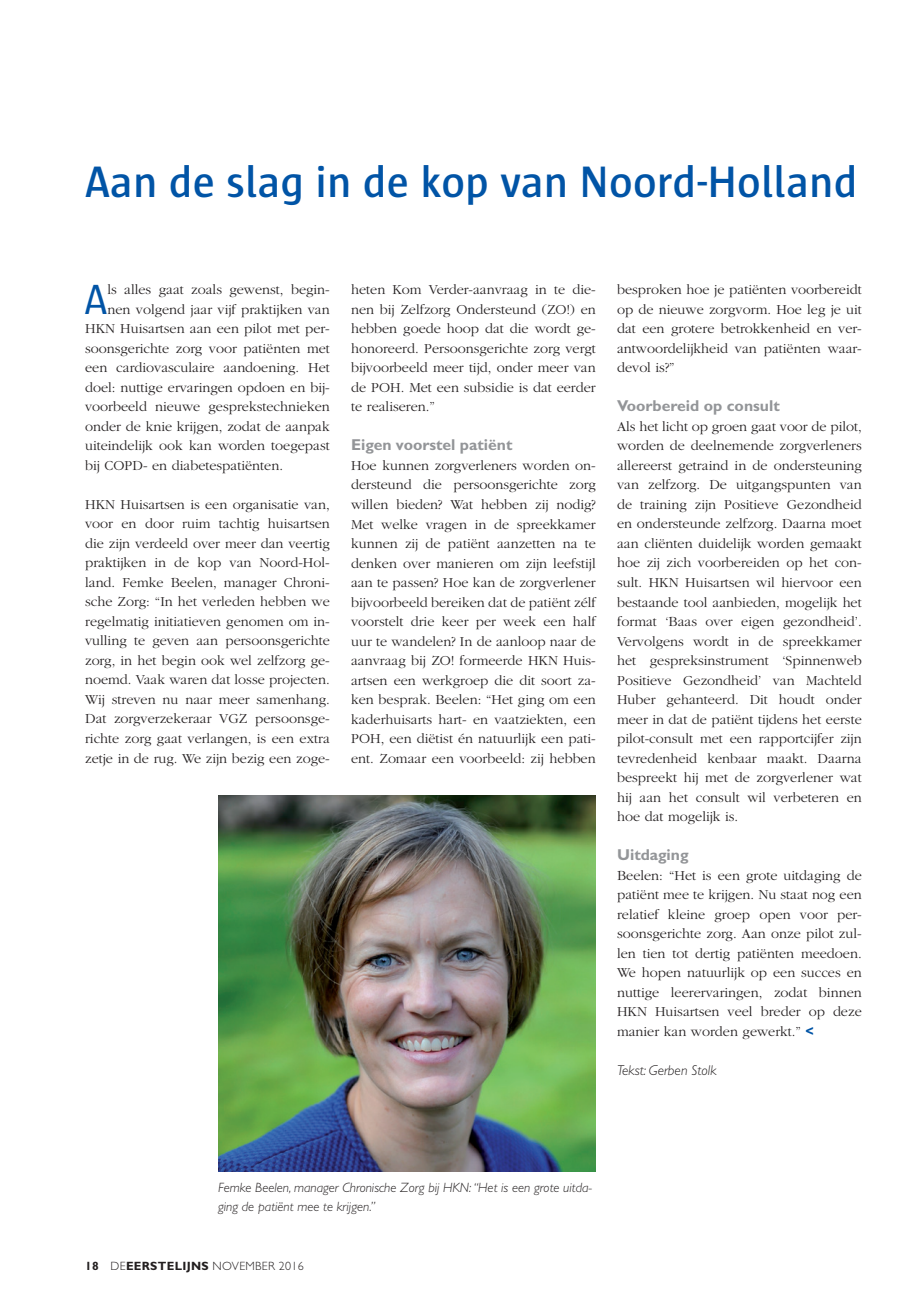
<style>
.page{position:relative;width:915px;height:1306px;background:#fff}
.page>*{position:absolute;margin:0;border:0;box-sizing:border-box;transform-origin:0 0}
.t1{font:600 45px "Sun";letter-spacing:.005em;color:#0154a6}
.t2{font:43.2px "Sun";color:#0154a6}
.t3{font:700 15.75px "Gill Sans";color:#939598}
.t4{font:300 14.25px/19.5px "Garamond";color:#231f20;text-align:justify}
.t5{font:italic 300 14.25px "Gill Sans";color:#231f20}
.t6{font:italic 300 13.5px/19.5px "Gill Sans";color:#231f20}
.t7{font:300 12px "Gill Sans";letter-spacing:.025em;color:#231f20}
.s1{font-family:"Gill Sans";font-weight:700;color:#0154a6}
.s2{font-weight:700}
</style>
<div class="page">
<img style="left:218px;top:795px;width:377px;height:376px">
<h1 class="t1" style="left:85px;top:157px;width:773px">Aan de slag in de kop van Noord-Holland</h1>
<h2 class="t2" style="left:84px;top:276px;width:25px">A</h2>
<p class="t4" style="left:107px;top:280px;width:224px">ls alles gaat zoals gewenst, begin-</p>
<p class="t4" style="left:107px;top:300px;width:224px">nen volgend jaar vijf praktijken van</p>
<p class="t4" style="left:85px;top:319px;width:246px">HKN Huisartsen aan een pilot met per-</p>
<p class="t4" style="left:85px;top:339px;width:246px">soonsgerichte zorg voor patiënten met</p>
<p class="t4" style="left:85px;top:358px;width:246px">een cardiovasculaire aandoening. Het</p>
<p class="t4" style="left:85px;top:378px;width:246px">doel: nuttige ervaringen opdoen en bij-</p>
<p class="t4" style="left:85px;top:397px;width:246px">voorbeeld nieuwe gesprekstechnieken</p>
<p class="t4" style="left:85px;top:417px;width:246px">onder de knie krijgen, zodat de aanpak</p>
<p class="t4" style="left:85px;top:436px;width:246px">uiteindelijk ook kan worden toegepast</p>
<p class="t4" style="left:85px;top:456px;width:199px">bij COPD- en diabetespatiënten.</p>
<p class="t4" style="left:85px;top:495px;width:246px">HKN Huisartsen is een organisatie van, voor en door ruim tachtig huisartsen die zijn verdeeld over meer dan veertig praktijken in de kop van Noord-Hol&shy;land. Femke Beelen, manager Chroni&shy;sche Zorg: “In het verleden hebben we regelmatig initiatieven genomen om in&shy;vulling te geven aan persoonsgerichte zorg, in het begin ook wel zelfzorg ge&shy;noemd. Vaak waren dat losse projecten.<br>Wij streven nu naar meer samenhang.<br>Dat zorgverzekeraar VGZ persoonsge&shy;richte zorg gaat verlangen, is een extra zetje in de rug. We zijn bezig een zoge-</p>
<p class="t4" style="left:351px;top:280px;width:246px">heten Kom Verder-aanvraag in te die&shy;nen bij Zelfzorg Ondersteund (ZO!) en hebben goede hoop dat die wordt ge&shy;honoreerd. Persoonsgerichte zorg vergt bijvoorbeeld meer tijd, onder meer van de POH. Met een subsidie is dat eerder te realiseren.”</p>
<p class="t3" style="left:351px;top:436px;width:163px">Eigen voorstel patiënt</p>
<p class="t4" style="left:351px;top:456px;width:246px">Hoe kunnen zorgverleners worden on&shy;dersteund die persoonsgerichte zorg willen bieden? Wat hebben zij nodig?<br>Met welke vragen in de spreekkamer kunnen zij de patiënt aanzetten na te denken over manieren om zijn leefstijl aan te passen? Hoe kan de zorgverlener bijvoorbeeld bereiken dat de patiënt zélf voorstelt drie keer per week een half uur te wandelen? In de aanloop naar de aanvraag bij ZO! formeerde HKN Huis&shy;artsen een werkgroep die dit soort za&shy;ken besprak. Beelen: “Het ging om een kaderhuisarts hart- en vaatziekten, een POH, een diëtist én natuurlijk een pati&shy;ënt. Zomaar een voorbeeld: zij hebben</p>
<p class="t4" style="left:617px;top:280px;width:246px">besproken hoe je patiënten voorbereidt op de nieuwe zorgvorm. Hoe leg je uit dat een grotere betrokkenheid en ver&shy;antwoordelijkheid van patiënten waar&shy;devol is?”</p>
<p class="t3" style="left:617px;top:397px;width:164px">Voorbereid op consult</p>
<p class="t4" style="left:617px;top:417px;width:246px">Als het licht op groen gaat voor de pilot, worden de deelnemende zorgverleners allereerst getraind in de ondersteuning van zelfzorg. De uitgangspunten van de training zijn Positieve Gezondheid en ondersteunde zelfzorg. Daarna moet aan cliënten duidelijk worden gemaakt hoe zij zich voorbereiden op het con&shy;sult. HKN Huisartsen wil hiervoor een bestaande tool aanbieden, mogelijk het format ‘Baas over eigen gezondheid’.<br>Vervolgens wordt in de spreekkamer het gespreksinstrument ‘Spinnenweb Positieve Gezondheid’ van Machteld Huber gehanteerd. Dit houdt onder meer in dat de patiënt tijdens het eerste pilot-consult met een rapportcijfer zijn tevredenheid kenbaar maakt. Daarna bespreekt hij met de zorgverlener wat hij aan het consult wil verbeteren en hoe dat mogelijk is.</p>
<p class="t3" style="left:617px;top:845px;width:73px">Uitdaging</p>
<p class="t4" style="left:617px;top:865px;width:246px">Beelen: “Het is een grote uitdaging de patiënt mee te krijgen. Nu staat nog een relatief kleine groep open voor per&shy;soonsgerichte zorg. Aan onze pilot zul&shy;len tien tot dertig patiënten meedoen.<br>We hopen natuurlijk op een succes en nuttige leerervaringen, zodat binnen HKN Huisartsen veel breder op deze manier kan worden gewerkt.” <span class="s1">&lt;</span></p>
<p class="t5" style="left:617px;top:1061px;width:101px">Tekst: Gerben Stolk</p>
<p class="t6" style="left:218px;top:1177px;width:375px">Femke Beelen, manager Chronische Zorg bij HKN: “Het is een grote uitda&shy;ging de patiënt mee te krijgen.”</p>
<p class="t7" style="left:85px;top:1258px;width:220px"><span class="s2">18</span> DE<span class="s2">EERSTELIJNS</span> NOVEMBER 2016</p>
</div>
